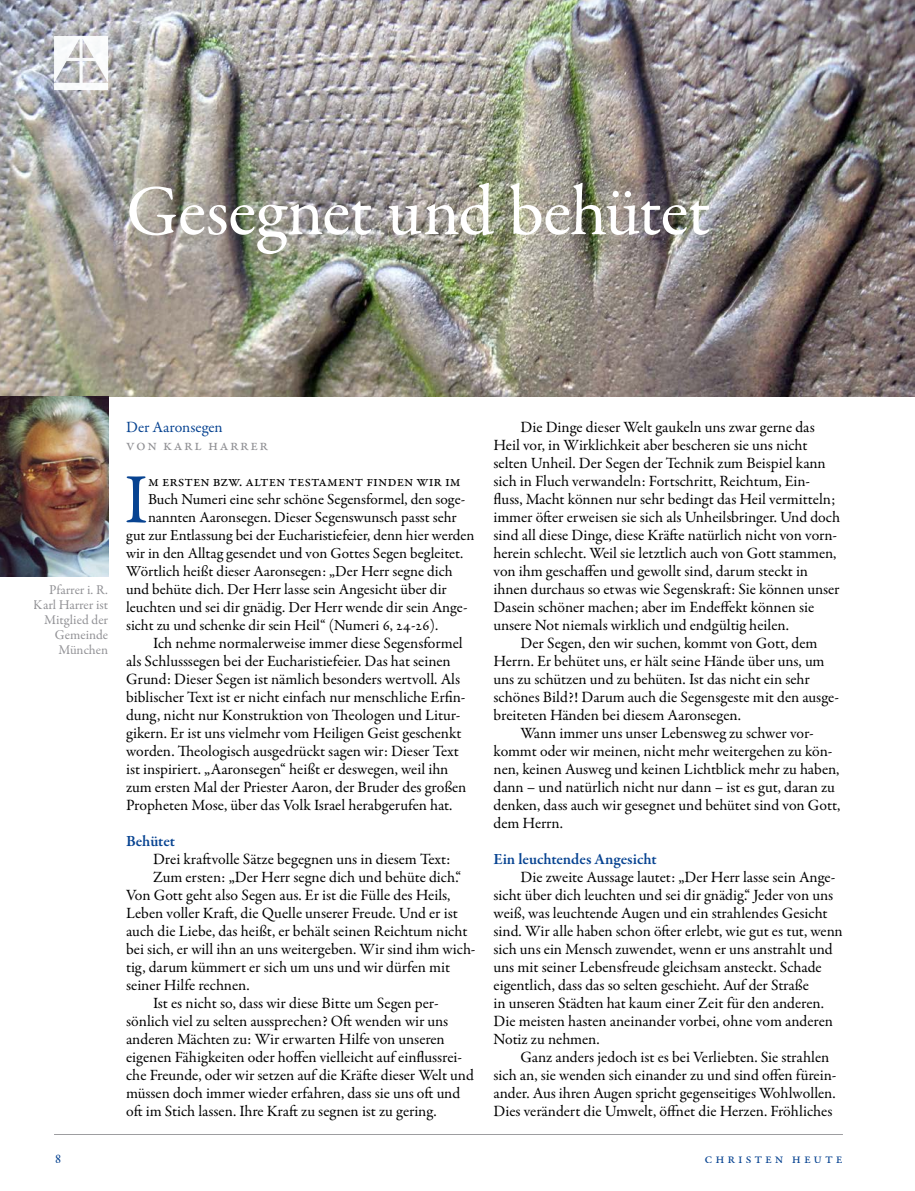
<style>
.page{position:relative;width:915px;height:1191px;background:#fff}
.page>*{position:absolute;margin:0;border:0;box-sizing:border-box;transform-origin:0 0}
.t1{font:72px "Garamond Premr Pro";color:#fff}
.t2{font:70.95px "Garamond Premr Pro";color:#074391}
.t3{font:15.75px/18px "Garamond Premr Pro";letter-spacing:-.005em;color:#000}
.t4{font:600 15.75px "Garamond Premr Pro";color:#074391}
.t5{font:15.75px "Garamond Premr Pro";color:#074391}
.t6{font:15.75px "Garamond Premr Pro";letter-spacing:.1em;color:#919195}
.t7{font:15.3px "Garamond Premr Pro";color:#000}
.t8{font:14.25px "Garamond Premr Pro";letter-spacing:.2em;color:#074391}
.t9{font:13.5px/15px "Garamond Premr Pro";letter-spacing:-.005em;color:#919195;text-align:right}
</style>
<div class="page">
<img style="left:0;top:0;width:914px;height:396px">
<hr style="left:54px;top:1134px;width:788px;height:1px;background:#919195">
<img style="left:0;top:396px;width:108px;height:180px">
<svg style="left:54px;top:36px;width:54px;height:54px"></svg>
<h1 class="t1" style="left:126px;top:168px;width:586px">Gesegnet und behütet</h1>
<p class="t9" style="left:34px;top:582px;width:76px">Pfarrer i. R.<br>Karl Harrer ist<br>Mitglied der<br>Gemeinde<br>München</p>
<p class="t5" style="left:126px;top:418px;width:98px">Der Aaronsegen</p>
<p class="t6" style="left:126px;top:436px;width:143px">Von Karl Harrer</p>
<h2 class="t2" style="left:124px;top:457px;width:26px">I</h2>
<p class="t7" style="left:148px;top:472px;width:314px">m Ersten bzw. Alten Testament finden wir im</p>
<p class="t7" style="left:148px;top:490px;width:318px">Buch Numeri eine sehr schöne Segensformel, den soge-</p>
<p class="t7" style="left:148px;top:508px;width:310px">nannten Aaronsegen. Dieser Segenswunsch passt sehr</p>
<p class="t7" style="left:126px;top:526px;width:350px">gut zur Entlassung bei der Eucharistiefeier, denn hier werden</p>
<p class="t7" style="left:126px;top:544px;width:339px">wir in den Alltag gesendet und von Gottes Segen begleitet.</p>
<p class="t7" style="left:126px;top:562px;width:328px">Wörtlich heißt dieser Aaronsegen: „Der Herr segne dich</p>
<p class="t7" style="left:126px;top:580px;width:322px">und behüte dich. Der Herr lasse sein Angesicht über dir</p>
<p class="t7" style="left:126px;top:598px;width:343px">leuchten und sei dir gnädig. Der Herr wende dir sein Ange-</p>
<p class="t7" style="left:126px;top:616px;width:313px">sicht zu und schenke dir sein Heil“ (Numeri 6, 24-26).</p>
<p class="t3" style="left:126px;top:634px;width:342px;text-indent:27px">Ich nehme normalerweise immer diese Segensformel als Schlusssegen bei der Eucharistiefeier. Das hat seinen Grund: Dieser Segen ist nämlich besonders wertvoll. Als biblischer Text ist er nicht einfach nur menschliche Erfin&shy;dung, nicht nur Konstruktion von Theologen und Litur&shy;gikern. Er ist uns vielmehr vom Heiligen Geist geschenkt worden. Theologisch ausgedrückt sagen wir: Dieser Text ist inspiriert. „Aaronsegen“ heißt er deswegen, weil ihn zum ersten Mal der Priester Aaron, der Bruder des großen Propheten Mose, über das Volk Israel herabgerufen hat.</p>
<p class="t4" style="left:126px;top:832px;width:50px">Behütet</p>
<p class="t3" style="left:153px;top:850px;width:299px">Drei kraftvolle Sätze begegnen uns in diesem Text:</p>
<p class="t3" style="left:153px;top:868px;width:310px">Zum ersten: „Der Herr segne dich und behüte dich.“</p>
<p class="t3" style="left:126px;top:886px;width:326px">Von Gott geht also Segen aus. Er ist die Fülle des Heils,</p>
<p class="t3" style="left:126px;top:904px;width:333px">Leben voller Kraft, die Quelle unserer Freude. Und er ist</p>
<p class="t3" style="left:126px;top:922px;width:343px">auch die Liebe, das heißt, er behält seinen Reichtum nicht</p>
<p class="t3" style="left:126px;top:940px;width:351px">bei sich, er will ihn an uns weitergeben. Wir sind ihm wich-</p>
<p class="t3" style="left:126px;top:958px;width:325px">tig, darum kümmert er sich um uns und wir dürfen mit</p>
<p class="t3" style="left:126px;top:976px;width:125px">seiner Hilfe rechnen.</p>
<p class="t3" style="left:153px;top:994px;width:287px">Ist es nicht so, dass wir diese Bitte um Segen per-</p>
<p class="t3" style="left:126px;top:1012px;width:323px">sönlich viel zu selten aussprechen? Oft wenden wir uns</p>
<p class="t3" style="left:126px;top:1030px;width:320px">anderen Mächten zu: Wir erwarten Hilfe von unseren</p>
<p class="t3" style="left:126px;top:1048px;width:337px">eigenen Fähigkeiten oder hoffen vielleicht auf einflussrei-</p>
<p class="t3" style="left:126px;top:1066px;width:349px">che Freunde, oder wir setzen auf die Kräfte dieser Welt und</p>
<p class="t3" style="left:126px;top:1084px;width:335px">müssen doch immer wieder erfahren, dass sie uns oft und</p>
<p class="t3" style="left:126px;top:1102px;width:312px">oft im Stich lassen. Ihre Kraft zu segnen ist zu gering.</p>
<p class="t3" style="left:493px;top:418px;width:348px;text-indent:27px">Die Dinge dieser Welt gaukeln uns zwar gerne das Heil vor, in Wirklichkeit aber bescheren sie uns nicht selten Unheil. Der Segen der Technik zum Beispiel kann sich in Fluch verwandeln: Fortschritt, Reichtum, Ein&shy;fluss, Macht können nur sehr bedingt das Heil vermitteln; immer öfter erweisen sie sich als Unheilsbringer. Und doch sind all diese Dinge, diese Kräfte natürlich nicht von vorn&shy;herein schlecht. Weil sie letztlich auch von Gott stammen, von ihm geschaffen und gewollt sind, darum steckt in ihnen durchaus so etwas wie Segenskraft: Sie können unser Dasein schöner machen; aber im Endeffekt können sie unsere Not niemals wirklich und endgültig heilen.</p>
<p class="t3" style="left:520px;top:634px;width:298px">Der Segen, den wir suchen, kommt von Gott, dem</p>
<p class="t3" style="left:493px;top:652px;width:332px">Herrn. Er behütet uns, er hält seine Hände über uns, um</p>
<p class="t3" style="left:493px;top:670px;width:318px">uns zu schützen und zu behüten. Ist das nicht ein sehr</p>
<p class="t3" style="left:493px;top:688px;width:347px">schönes Bild?! Darum auch die Segensgeste mit den ausge-</p>
<p class="t3" style="left:493px;top:706px;width:249px">breiteten Händen bei diesem Aaronsegen.</p>
<p class="t3" style="left:520px;top:724px;width:295px">Wann immer uns unser Lebensweg zu schwer vor-</p>
<p class="t3" style="left:493px;top:742px;width:340px">kommt oder wir meinen, nicht mehr weitergehen zu kön-</p>
<p class="t3" style="left:493px;top:760px;width:347px">nen, keinen Ausweg und keinen Lichtblick mehr zu haben,</p>
<p class="t3" style="left:493px;top:778px;width:343px">dann – und natürlich nicht nur dann – ist es gut, daran zu</p>
<p class="t3" style="left:493px;top:796px;width:348px">denken, dass auch wir gesegnet und behütet sind von Gott,</p>
<p class="t3" style="left:493px;top:814px;width:71px">dem Herrn.</p>
<p class="t4" style="left:493px;top:850px;width:165px">Ein leuchtendes Angesicht</p>
<p class="t3" style="left:493px;top:868px;width:350px;text-indent:27px">Die zweite Aussage lautet: „Der Herr lasse sein Ange&shy;sicht über dich leuchten und sei dir gnädig.“ Jeder von uns weiß, was leuchtende Augen und ein strahlendes Gesicht sind. Wir alle haben schon öfter erlebt, wie gut es tut, wenn sich uns ein Mensch zuwendet, wenn er uns anstrahlt und uns mit seiner Lebensfreude gleichsam ansteckt. Schade eigentlich, dass das so selten geschieht. Auf der Straße<br>in unseren Städten hat kaum einer Zeit für den anderen.<br>Die meisten hasten aneinander vorbei, ohne vom anderen Notiz zu nehmen.</p>
<p class="t3" style="left:493px;top:1048px;width:344px;text-indent:27px">Ganz anders jedoch ist es bei Verliebten. Sie strahlen sich an, sie wenden sich einander zu und sind offen fürein&shy;ander. Aus ihren Augen spricht gegenseitiges Wohlwollen.<br>Dies verändert die Umwelt, öffnet die Herzen. Fröhliches</p>
<p class="t8" style="left:54px;top:1149px;width:8px">8</p>
<p class="t8" style="left:704px;top:1149px;width:140px">Christen heute</p>
</div>
